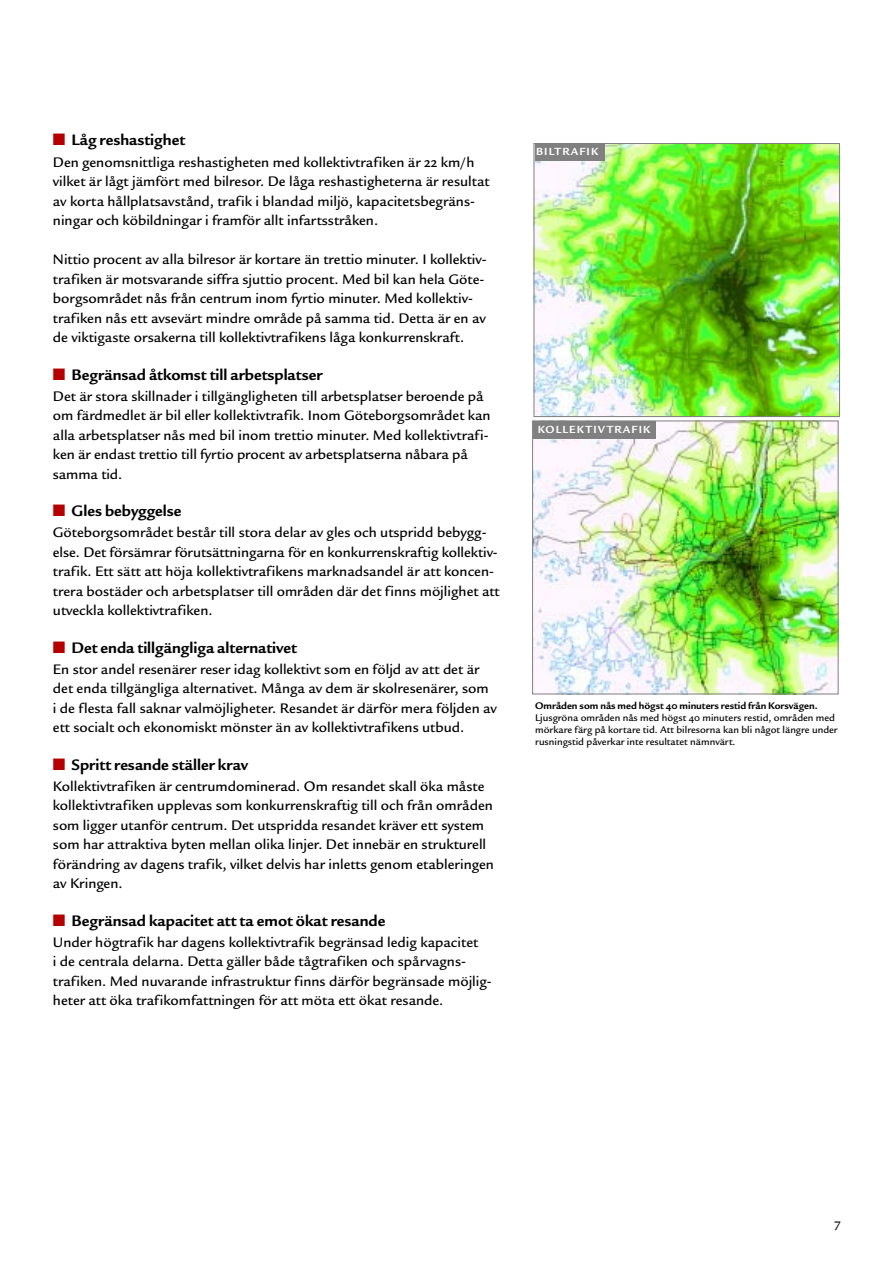
<style>
.page{position:relative;width:893px;height:1263px;background:#fff}
.page>*{position:absolute;margin:0;border:0;box-sizing:border-box;transform-origin:0 0}
.t1{font:16.5px "Legacy San ITC Bold OS";color:#000}
.t2{font:15px/19.5px "Legacy San ITC Medi OS";color:#000}
.t3{font:500 13.5px "Legacy San ITC";color:#1b1c20}
.t4{font:11.25px "Legacy San ITC Bold OS";letter-spacing:.1em;color:#fff}
.t5{font:10.5px/12px "Legacy San ITC Medi OS";color:#000}
.t6{font:10.5px "Legacy San ITC Bold OS";color:#000}
.s1{color:#b50000}
</style>
<div class="page">
<img style="left:535px;top:145px;width:302px;height:270px">
<div style="left:533px;top:143px;width:306px;height:274px;border:1px solid #808080"></div>
<img style="left:534px;top:423px;width:302px;height:269px">
<div style="left:532px;top:421px;width:306px;height:273px;border:1px solid #808080"></div>
<div style="left:534px;top:143px;width:70px;height:17px;background:#808080"></div>
<div style="left:533px;top:421px;width:122px;height:17px;background:#808080"></div>
<p class="t1" style="left:53px;top:133px;width:134px"><span class="s1">■</span> Låg reshastighet</p>
<p class="t2" style="left:53px;top:153px;width:438px">Den genomsnittliga reshastigheten med kollektivtrafiken är 22 km/h vilket är lågt jämfört med bilresor. De låga reshastigheterna är resultat av korta hållplatsavstånd, trafik i blandad miljö, kapacitetsbegräns&shy;ningar och köbildningar i framför allt infartsstråken.</p>
<p class="t2" style="left:53px;top:251px;width:435px">Nittio procent av alla bilresor är kortare än trettio minuter. I kollektiv&shy;trafiken är motsvarande siffra sjuttio procent. Med bil kan hela Göte&shy;borgsområdet nås från centrum inom fyrtio minuter. Med kollektiv&shy;trafiken nås ett avsevärt mindre område på samma tid. Detta är en av de viktigaste orsakerna till kollektivtrafikens låga konkurrenskraft.</p>
<p class="t1" style="left:53px;top:367px;width:271px"><span class="s1">■</span> Begränsad åtkomst till arbetsplatser</p>
<p class="t2" style="left:53px;top:387px;width:439px">Det är stora skillnader i tillgängligheten till arbetsplatser beroende på om färdmedlet är bil eller kollektivtrafik. Inom Göteborgsområdet kan alla arbetsplatser nås med bil inom trettio minuter. Med kollektivtrafi&shy;ken är endast trettio till fyrtio procent av arbetsplatserna nåbara på samma tid.</p>
<p class="t1" style="left:53px;top:504px;width:130px"><span class="s1">■</span> Gles bebyggelse</p>
<p class="t2" style="left:53px;top:524px;width:448px">Göteborgsområdet består till stora delar av gles och utspridd bebygg&shy;else. Det försämrar förutsättningarna för en konkurrenskraftig kollektiv&shy;trafik. Ett sätt att höja kollektivtrafikens marknadsandel är att koncen&shy;trera bostäder och arbetsplatser till områden där det finns möjlighet att utveckla kollektivtrafiken.</p>
<p class="t1" style="left:53px;top:640px;width:245px"><span class="s1">■</span> Det enda tillgängliga alternativet</p>
<p class="t2" style="left:53px;top:660px;width:445px">En stor andel resenärer reser idag kollektivt som en följd av att det är det enda tillgängliga alternativet. Många av dem är skolresenärer, som<br>i de flesta fall saknar valmöjligheter. Resandet är därför mera följden av ett socialt och ekonomiskt mönster än av kollektivtrafikens utbud.</p>
<p class="t1" style="left:53px;top:757px;width:197px"><span class="s1">■</span> Spritt resande ställer krav</p>
<p class="t2" style="left:53px;top:777px;width:442px">Kollektivtrafiken är centrumdominerad. Om resandet skall öka måste kollektivtrafiken upplevas som konkurrenskraftig till och från områden som ligger utanför centrum. Det utspridda resandet kräver ett system som har attraktiva byten mellan olika linjer. Det innebär en strukturell förändring av dagens trafik, vilket delvis har inletts genom etableringen av Kringen.</p>
<p class="t1" style="left:53px;top:913px;width:334px"><span class="s1">■</span> Begränsad kapacitet att ta emot ökat resande</p>
<p class="t2" style="left:53px;top:933px;width:440px">Under högtrafik har dagens kollektivtrafik begränsad ledig kapacitet<br>i de centrala delarna. Detta gäller både tågtrafiken och spårvagns&shy;trafiken. Med nuvarande infrastruktur finns därför begränsade möjlig&shy;heter att öka trafikomfattningen för att möta ett ökat resande.</p>
<p class="t4" style="left:536px;top:147px;width:64px">BILTRAFIK</p>
<p class="t4" style="left:537px;top:425px;width:114px">KOLLEKTIVTRAFIK</p>
<p class="t6" style="left:535px;top:701px;width:284px">Områden som nås med högst 40 minuters restid från Korsvägen.</p>
<p class="t5" style="left:535px;top:712px;width:304px">Ljusgröna områden nås med högst 40 minuters restid, områden med mörkare färg på kortare tid. Att bilresorna kan bli något längre under rusningstid påverkar inte resultatet nämnvärt.</p>
<p class="t3" style="left:833px;top:1220px;width:9px">7</p>
</div>
